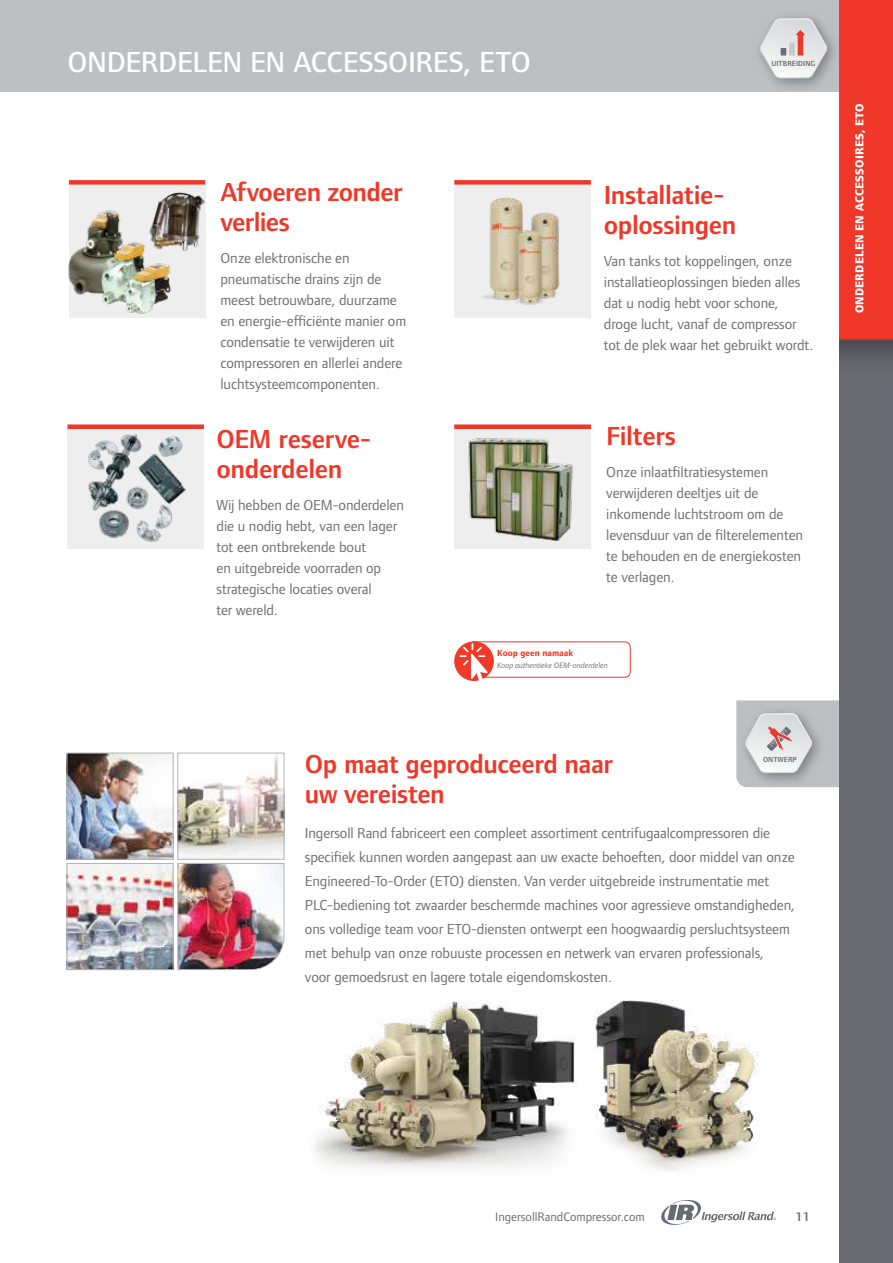
<style>
.page{position:relative;width:893px;height:1263px;background:#fff}
.page>*{position:absolute;margin:0;border:0;box-sizing:border-box;transform-origin:0 0}
.t1{font:500 30px "Foundry Form Sans";letter-spacing:-.01em;color:#fff}
.t2{font:600 27px/30px "Foundry Form Sans";letter-spacing:-.015em;color:#ef3829}
.t3{font:15px/21px "Foundry Form Sans";letter-spacing:-.005em;color:#6d6e71}
.t4{font:12.75px "Foundry Form Sans";color:#696b73}
.t5{font:600 12.75px "Foundry Form Sans";color:#696b73}
.t6{font:800 12px "Foundry Form Sans";letter-spacing:.02em;color:#fff}
.t7{font:700 9.3px "Foundry Form Sans";color:#ef3829}
.t8{font:italic 8.1px "Foundry Form Sans";letter-spacing:-.005em;color:#6d6e71}
.t9{font:600 7.65px "Foundry Form Sans";color:#6a6c74}
</style>
<div class="page">
<img style="left:315px;top:1001px;width:262px;height:167px">
<img style="left:595px;top:1001px;width:164px;height:170px">
<div style="left:0;top:0;width:750px;height:92px;background:#bebfc3"></div>
<svg style="left:661px;top:1199px;width:115px;height:26px"></svg>
<img style="left:839px;top:0;width:54px;height:1263px">
<img style="left:454px;top:429px;width:137px;height:119px">
<div style="left:454px;top:424px;width:137px;height:5px;background:#ef3829"></div>
<div style="left:454px;top:185px;width:137px;height:132px;background:#eeeeef"></div>
<div style="left:454px;top:180px;width:137px;height:5px;background:#ef3829"></div>
<svg style="left:68px;top:429px;width:136px;height:119px;background:#cacdcf"></svg>
<div style="left:68px;top:424px;width:136px;height:5px;background:#ef3829"></div>
<img style="left:474px;top:186px;width:102px;height:128px">
<img style="left:747px;top:5px;width:96px;height:93px">
<img style="left:750px;top:0;width:93px;height:6px">
<svg style="left:759px;top:18px;width:69px;height:61px"></svg>
<img style="left:68px;top:180px;width:137px;height:136px">
<svg style="left:736px;top:700px;width:107px;height:87px;background:#c3c2c5"></svg>
<img style="left:69px;top:755px;width:103px;height:103px">
<div style="left:67px;top:753px;width:107px;height:107px;border:1px solid #b1b4b6"></div>
<img style="left:69px;top:865px;width:103px;height:103px">
<div style="left:67px;top:863px;width:107px;height:107px;border:1px solid #b1b4b6"></div>
<img style="left:179px;top:755px;width:103px;height:103px">
<div style="left:177px;top:753px;width:107px;height:107px;border:1px solid #b1b4b6"></div>
<img style="left:177px;top:863px;width:108px;height:107px">
<div style="left:468px;top:641px;width:163px;height:37px;border:1px solid #ef3829;border-radius:5px"></div>
<svg style="left:454px;top:641px;width:40px;height:40px"></svg>
<svg style="left:460px;top:643px;width:28px;height:38px"></svg>
<h1 class="t1" style="left:68px;top:45px;width:465px">ONDERDELEN EN ACCESSOIRES, ETO</h1>
<h2 class="t2" style="left:220px;top:177px;width:184px">Afvoeren zonder verlies</h2>
<p class="t3" style="left:220px;top:247px;width:187px">Onze elektronische en pneumatische drains zijn de meest betrouwbare, duurzame en energie-efficiënte manier om condensatie te verwijderen uit compressoren en allerlei andere luchtsysteemcomponenten.</p>
<h2 class="t2" style="left:217px;top:425px;width:156px">OEM reserve&shy;onderdelen</h2>
<p class="t3" style="left:217px;top:495px;width:189px">Wij hebben de OEM-onderdelen die u nodig hebt, van een lager tot een ontbrekende bout<br>en uitgebreide voorraden op strategische locaties overal<br>ter wereld.</p>
<p class="t9" style="left:771px;top:59px;width:46px">UITBREIDING</p>
<h2 class="t2" style="left:604px;top:181px;width:134px">Installatie&shy;oplossingen</h2>
<p class="t3" style="left:604px;top:251px;width:211px">Van tanks tot koppelingen, onze installatieoplossingen bieden alles dat u nodig hebt voor schone, droge lucht, vanaf de compressor tot de plek waar het gebruikt wordt.</p>
<h2 class="t2" style="left:606px;top:422px;width:71px">Filters</h2>
<p class="t3" style="left:606px;top:462px;width:198px">Onze inlaatfiltratiesystemen verwijderen deeltjes uit de inkomende luchtstroom om de levensduur van de filterelementen te behouden en de energiekosten te verlagen.</p>
<p class="t7" style="left:497px;top:648px;width:78px">Koop geen namaak</p>
<p class="t8" style="left:497px;top:660px;width:112px">Koop authentieke OEM-onderdelen</p>
<h2 class="t2" style="left:305px;top:749px;width:309px">Op maat geproduceerd naar uw vereisten</h2>
<p class="t3" style="left:305px;top:821px;width:491px;line-height:24px">Ingersoll Rand fabriceert een compleet assortiment centrifugaalcompressoren die specifiek kunnen worden aangepast aan uw exacte behoeften, door middel van onze Engineered-To-Order (ETO) diensten. Van verder uitgebreide instrumentatie met PLC-bediening tot zwaarder beschermde machines voor agressieve omstandigheden, ons volledige team voor ETO-diensten ontwerpt een hoogwaardig persluchtsysteem met behulp van onze robuuste processen en netwerk van ervaren professionals,<br>voor gemoedsrust en lagere totale eigendomskosten.</p>
<p class="t9" style="left:763px;top:755px;width:35px">ONTWERP</p>
<p class="t9" style="left:758px;top:857px;width:44px">INSTALLATIE</p>
<p class="t6" style="left:853px;top:313px;width:211px;rotate:-90deg">ONDERDELEN EN ACCESSOIRES, ETO</p>
<p class="t4" style="left:495px;top:1209px;width:151px">IngersollRandCompressor.com</p>
<p class="t5" style="left:795px;top:1210px;width:16px">11</p>
</div>
